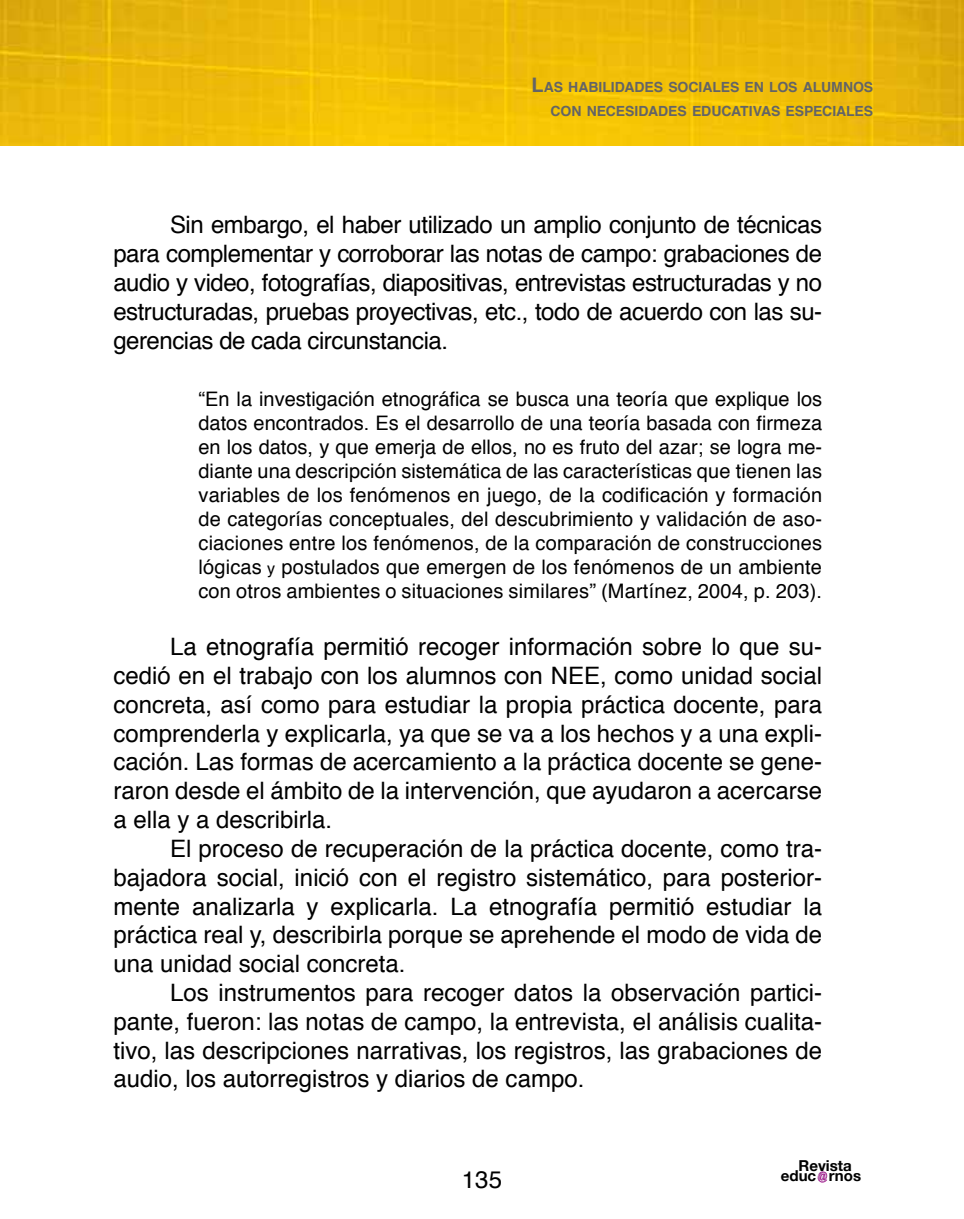
<style>
.page{position:relative;width:964px;height:1219px;background:#fff}
.page>*{position:absolute;margin:0;border:0;box-sizing:border-box;transform-origin:0 0}
.t1{font:24px/28.8px "Helvetica";color:#000;text-align:justify}
.t2{font:20px/24px "Helvetica";letter-spacing:.01em;color:#000;text-align:justify}
.t3{font:700 15px "Helvetica Neue";color:#000}
.t4{font:700 14px/24px "Helvetica";letter-spacing:-.005em;color:#636466;text-align:right}
.s1{font-size:20px}
.s2{font-size:16px}
</style>
<div class="page">
<img style="left:0;top:0;width:964px;height:146px">
<svg style="left:817px;top:1171px;width:10px;height:12px"></svg>
<p class="t4" style="left:531px;top:76px;width:343px"><span class="s1">L</span>AS HABILIDADES SOCIALES EN LOS ALUMNOS<br>CON NECESIDADES EDUCATIVAS ESPECIALES</p>
<p class="t1" style="left:113px;top:211px;width:710px;text-indent:57px">Sin embargo, el haber utilizado un amplio conjunto de técnicas para complementar y corroborar las notas de campo: grabaciones de audio y video, fotografías, diapositivas, entrevistas estructuradas y no estructuradas, pruebas proyectivas, etc., todo de acuerdo con las su&shy;gerencias de cada circunstancia.</p>
<p class="t2" style="left:198px;top:387px;width:625px">“En la investigación etnográfica se busca una teoría que explique los datos encontrados. Es el desarrollo de una teoría basada con firmeza en los datos, y que emerja de ellos, no es fruto del azar; se logra me&shy;diante una descripción sistemática de las características que tienen las variables de los fenómenos en juego, de la codificación y formación de categorías conceptuales, del descubrimiento y validación de aso&shy;ciaciones entre los fenómenos, de la comparación de construcciones lógicas <span class="s2">y</span> postulados que emergen de los fenómenos de un ambiente con otros ambientes o situaciones similares” (Martínez, 2004, p. 203).</p>
<p class="t1" style="left:113px;top:633px;width:710px;text-indent:57px">La etnografía permitió recoger información sobre lo que su&shy;cedió en el trabajo con los alumnos con NEE, como unidad social concreta, así como para estudiar la propia práctica docente, para comprenderla y explicarla, ya que se va a los hechos y a una expli&shy;cación. Las formas de acercamiento a la práctica docente se gene&shy;raron desde el ámbito de la intervención, que ayudaron a acercarse a ella y a describirla.</p>
<p class="t1" style="left:113px;top:835px;width:710px;text-indent:57px">El proceso de recuperación de la práctica docente, como tra&shy;bajadora social, inició con el registro sistemático, para posterior&shy;mente analizarla y explicarla. La etnografía permitió estudiar la práctica real y, describirla porque se aprehende el modo de vida de una unidad social concreta.</p>
<p class="t1" style="left:113px;top:979px;width:710px;text-indent:57px">Los instrumentos para recoger datos la observación partici&shy;pante, fueron: las notas de campo, la entrevista, el análisis cualita&shy;tivo, las descripciones narrativas, los registros, las grabaciones de audio, los autorregistros y diarios de campo.</p>
<p class="t1" style="left:462px;top:1166px;width:42px">135</p>
<p class="t3" style="left:798px;top:1157px;width:55px">Revista</p>
<p class="t3" style="left:781px;top:1167px;width:82px">educ rnos</p>
</div>
